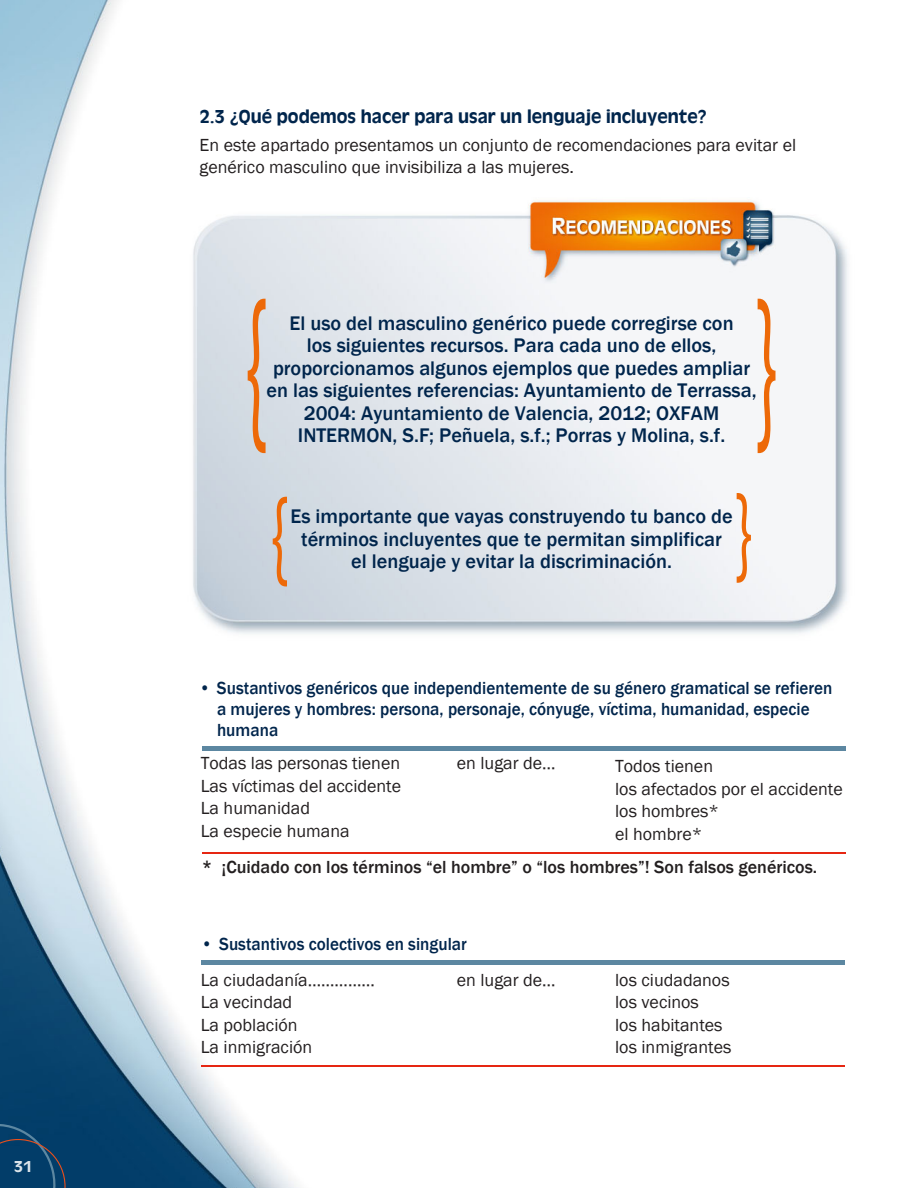
<style>
.page{position:relative;width:918px;height:1188px;background:#fff}
.page>*{position:absolute;margin:0;border:0;box-sizing:border-box;transform-origin:0 0}
.t1{font:500 20.25px/22.5px "Franklin Gothic";color:#00254c;text-align:center}
.t2{font:500 19.5px "Antique Oli T";color:#00254c;scale:.95 1}
.t3{font:18px/22.5px "Franklin Gothic";color:#231f20}
.Puntos{font:500 18px/21px "Franklin Gothic";color:#00254c;scale:.95 1}
.t4{font:500 18px "Franklin Gothic";color:#231f20}
.t5{font:500 16.5px "Antique Oli T";color:#dbe4ea}
</style>
<div class="page">
<img style="left:0;top:0;width:846px;height:1188px">
<svg style="left:0;top:1116px;width:66px;height:72px;background:#0b4069"></svg>
<img style="left:187px;top:198px;width:661px;height:442px">
<hr style="left:202px;top:852px;width:644px;height:1px;background:#e62612">
<div style="left:202px;top:746px;width:644px;height:5px;background:#5c87a1"></div>
<hr style="left:201px;top:1066px;width:644px;height:1px;background:#e62612">
<hr style="left:201px;top:960px;width:644px;height:4px;background:#5c87a1">
<svg style="left:737px;top:493px;width:14px;height:90px"></svg>
<svg style="left:273px;top:497px;width:14px;height:89px"></svg>
<svg style="left:758px;top:299px;width:17px;height:154px"></svg>
<svg style="left:248px;top:299px;width:18px;height:154px;background:#ddb599"></svg>
<p class="t5" style="left:14px;top:1157px;width:20px">31</p>
<p class="t2" style="left:200px;top:106px;width:535px">2.3 ¿Qué podemos hacer para usar un lenguaje incluyente?</p>
<p class="t3" style="left:200px;top:134px;width:598px">En este apartado presentamos un conjunto de recomendaciones para evitar el genérico masculino que invisibiliza a las mujeres.</p>
<p class="t1" style="left:267px;top:312px;width:492px">El uso del masculino genérico puede corregirse con<br>los siguientes recursos. Para cada uno de ellos, proporcionamos algunos ejemplos que puedes ampliar en las siguientes referencias: Ayuntamiento de Terrassa, 2004: Ayuntamiento de Valencia, 2012; OXFAM INTERMON, S.F; Peñuela, s.f.; Porras y Molina, s.f.</p>
<p class="t1" style="left:290px;top:506px;width:444px">Es importante que vayas construyendo tu banco de términos incluyentes que te permitan simplificar<br>el lenguaje y evitar la discriminación.</p>
<p class="Puntos" style="left:217px;top:678px;width:649px;text-indent:-18px">• Sustantivos genéricos que independientemente de su género gramatical se refieren a mujeres y hombres: persona, personaje, cónyuge, víctima, humanidad, especie humana</p>
<p class="t3" style="left:201px;top:752px;width:201px">Todas las personas tienen</p>
<p class="t3" style="left:201px;top:775px;width:202px">Las víctimas del accidente</p>
<p class="t3" style="left:201px;top:797px;width:111px">La humanidad</p>
<p class="t3" style="left:201px;top:820px;width:150px">La especie humana</p>
<p class="t3" style="left:457px;top:752px;width:100px">en lugar de…</p>
<p class="t3" style="left:615px;top:756px;width:99px">Todos tienen</p>
<p class="t3" style="left:615px;top:778px;width:229px">los afectados por el accidente</p>
<p class="t3" style="left:615px;top:801px;width:105px">los hombres*</p>
<p class="t3" style="left:615px;top:823px;width:89px">el hombre*</p>
<p class="t4" style="left:202px;top:856px;width:617px">* ¡Cuidado con los términos “el hombre” o “los hombres”! Son falsos genéricos.</p>
<p class="Puntos" style="left:201px;top:933px;width:281px">• Sustantivos colectivos en singular</p>
<p class="t3" style="left:201px;top:969px;width:176px">La ciudadanía……………</p>
<p class="t3" style="left:201px;top:992px;width:93px">La vecindad</p>
<p class="t3" style="left:201px;top:1014px;width:98px">La población</p>
<p class="t3" style="left:201px;top:1037px;width:113px">La inmigración</p>
<p class="t3" style="left:457px;top:969px;width:100px">en lugar de…</p>
<p class="t3" style="left:615px;top:969px;width:116px">los ciudadanos</p>
<p class="t3" style="left:615px;top:992px;width:85px">los vecinos</p>
<p class="t3" style="left:615px;top:1014px;width:109px">los habitantes</p>
<p class="t3" style="left:615px;top:1037px;width:118px">los inmigrantes</p>
</div>
